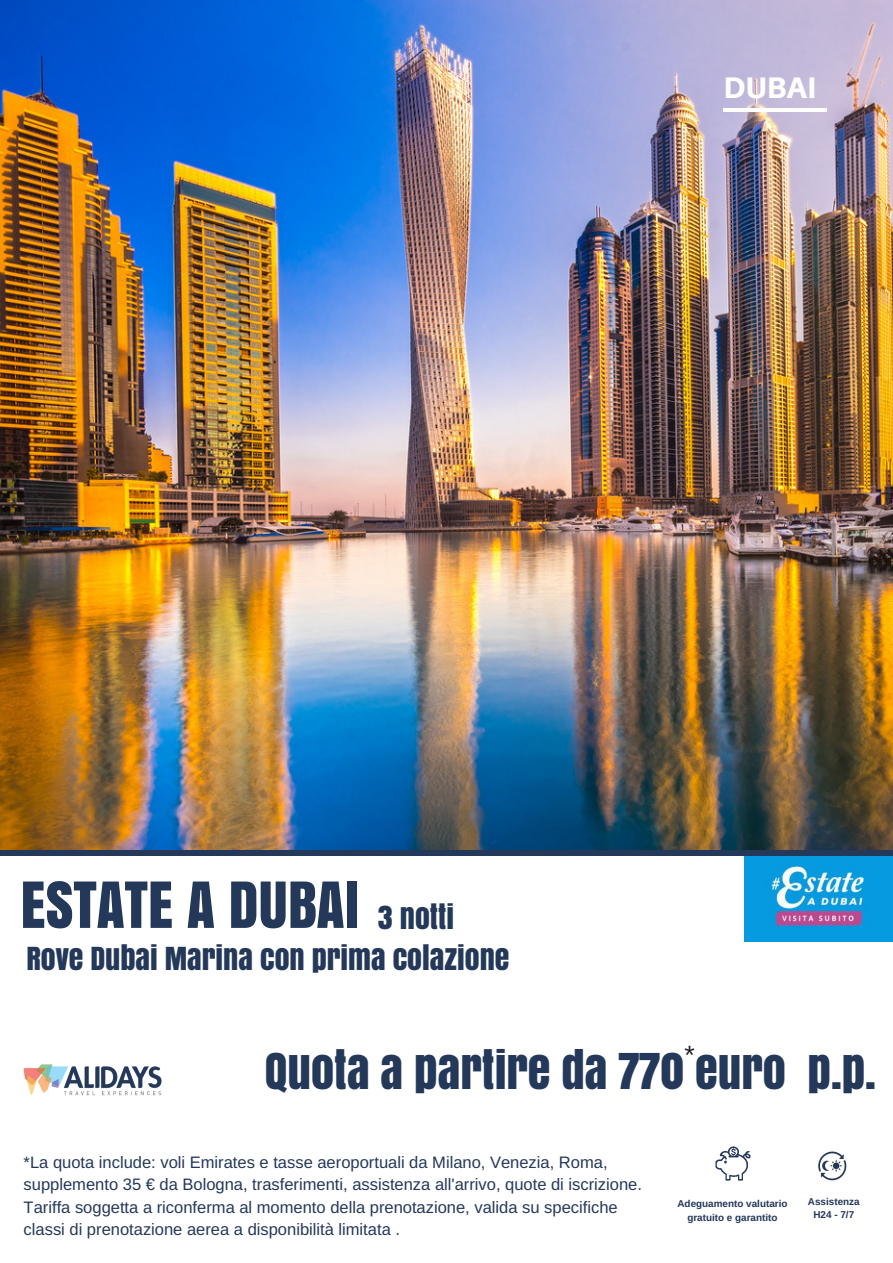
<style>
.page{position:relative;width:893px;height:1263px;background:#fff}
.page>*{position:absolute;margin:0;border:0;box-sizing:border-box;transform-origin:0 0}
.t1{font:59.55px "Anton";color:#24385a}
.t2{font:46.35px "Anton";color:#24385a}
.t3{font:29.85px/40.5px "Anton";color:#24385a}
.t4{font:800 29.85px "Aileron";color:#fff}
.t5{font:26.55px "Arimo";color:#222}
.t6{font:16.5px/22.5px "Arimo";color:#24385a}
.t7{font:700 9.9px/13.5px "Arimo";color:#24385a;text-align:center}
</style>
<div class="page">
<img style="left:0;top:0;width:893px;height:850px">
<img style="left:744px;top:856px;width:149px;height:85px">
<div style="left:0;top:850px;width:893px;height:6px;background:#24385a"></div>
<img style="left:24px;top:1064px;width:137px;height:32px">
<hr style="left:723px;top:108px;width:103px;height:3px;background:#fff">
<img style="left:818px;top:1151px;width:29px;height:30px">
<img style="left:715px;top:1146px;width:36px;height:35px">
<h3 class="t4" style="left:724px;top:69px;width:94px">DUBAI</h3>
<h1 class="t1" style="left:21px;top:860px;width:340px">ESTATE A DUBAI</h1>
<h3 class="t3" style="left:26px;top:897px;width:485px;text-indent:352px">3 NOTTI<br>ROVE DUBAI MARINA CON PRIMA COLAZIONE</h3>
<h3 class="t5" style="left:684px;top:1040px;width:12px">*</h3>
<h2 class="t2" style="left:265px;top:1036px;width:613px">QUOTA A PARTIRE DA 770 EURO P.P.</h2>
<p class="t6" style="left:24px;top:1151px;width:620px">*La quota include: voli Emirates e tasse aeroportuali da Milano, Venezia, Roma, supplemento 35 € da Bologna, trasferimenti, assistenza all'arrivo, quote di iscrizione.<br>Tariffa soggetta a riconferma al momento della prenotazione, valida su specifiche classi di prenotazione aerea a disponibilità limitata .</p>
<p class="t7" style="left:677px;top:1197px;width:112px">Adeguamento valutario gratuito e garantito</p>
<p class="t7" style="left:808px;top:1195px;width:53px">Assistenza<br>H24 - 7/7</p>
</div>
